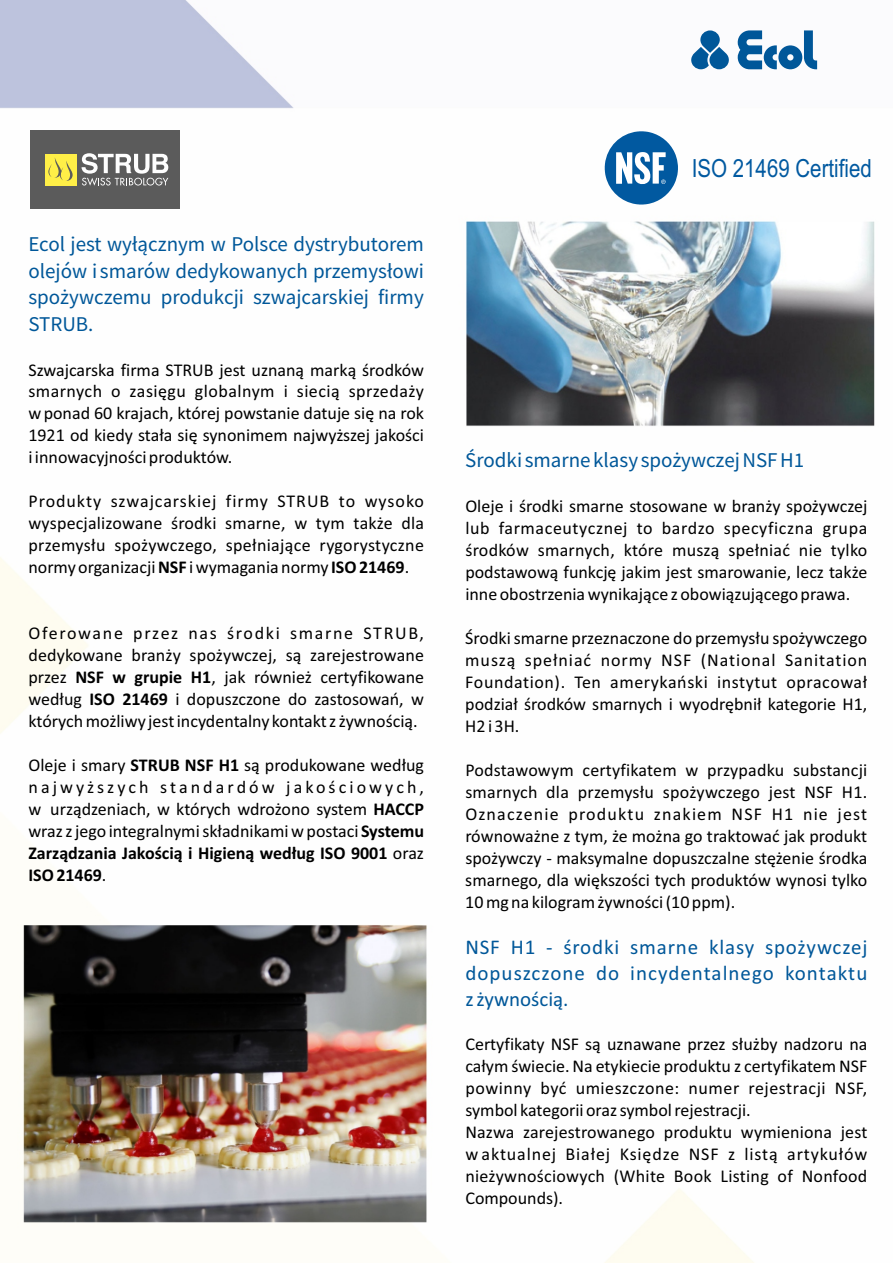
<style>
.page{position:relative;width:893px;height:1263px;background:#fff}
.page>*{position:absolute;margin:0;border:0;box-sizing:border-box;transform-origin:0 0}
.t1{font:25.05px "Arial Narrow";color:#0159a0}
.t2{font:21px/26.4px "Source Sans Pro";color:#005799;text-align:justify}
.t3{font:21px/25.7px "Calibri";letter-spacing:.045em;color:#005799;text-align:justify}
.t4{font:18px/21.9px "Calibri";color:#000;text-align:justify}
.s1{font-weight:700}
</style>
<div class="page">
<img style="left:0;top:0;width:875px;height:1263px">
<svg style="left:738px;top:30px;width:79px;height:39px"></svg>
<svg style="left:691px;top:30px;width:38px;height:39px"></svg>
<svg style="left:605px;top:131px;width:73px;height:74px"></svg>
<div style="left:31px;top:131px;width:149px;height:78px;background:#5b5b5b"></div>
<div style="left:45px;top:154px;width:31px;height:31px;background:#ffef47"></div>
<svg style="left:48px;top:158px;width:25px;height:23px"></svg>
<svg style="left:82px;top:153px;width:86px;height:33px"></svg>
<p class="t2" style="left:28px;top:233px;width:397px">Ecol jest wyłącznym w Polsce dystrybutorem olejów i smarów dedykowanych przemysłowi spożywczemu produkcji szwajcarskiej firmy STRUB.</p>
<p class="t4" style="left:28px;top:360px;width:397px">Szwajcarska firma STRUB jest uznaną marką środków smarnych o zasięgu globalnym i siecią sprzedaży w ponad 60 krajach, której powstanie datuje się na rok 1921 od kiedy stała się synonimem najwyższej jakości i innowacyjności produktów.</p>
<p class="t4" style="left:28px;top:492px;width:397px">Produkty szwajcarskiej firmy STRUB to wysoko wyspecjalizowane środki smarne, w tym także dla przemysłu spożywczego, spełniające rygorystyczne normy organizacji <span class="s1">NSF</span> i wymagania normy <span class="s1">ISO 21469</span>.</p>
<p class="t4" style="left:28px;top:624px;width:397px">Oferowane przez nas środki smarne STRUB, dedykowane branży spożywczej, są zarejestrowane przez <span class="s1">NSF w grupie H1</span>, jak również certyfikowane według <span class="s1">ISO 21469</span> i dopuszczone do zastosowań, w których możliwy jest incydentalny kontakt z żywnością.</p>
<p class="t4" style="left:28px;top:755px;width:397px">Oleje i smary <span class="s1">STRUB NSF H1</span> są produkowane według najwyższych standardów jakościowych, w urządzeniach, w których wdrożono system <span class="s1">HACCP </span>wraz z jego integralnymi składnikami w postaci <span class="s1">Systemu Zarządzania Jakością i Higieną według ISO 9001</span> oraz <span class="s1">ISO 21469</span>.</p>
<h1 class="t1" style="left:692px;top:159px;width:182px">ISO 21469 Certified</h1>
<p class="t2" style="left:465px;top:449px;width:340px">Środki smarne klasy spożywczej NSF H1</p>
<p class="t4" style="left:465px;top:497px;width:403px">Oleje i środki smarne stosowane w branży spożywczej lub farmaceutycznej to bardzo specyficzna grupa środków smarnych, które muszą spełniać nie tylko podstawową funkcję jakim jest smarowanie, lecz także inne obostrzenia wynikające z obowiązującego prawa.</p>
<p class="t4" style="left:465px;top:628px;width:403px">Środki smarne przeznaczone do przemysłu spożywczego muszą spełniać normy NSF (National Sanitation Foundation). Ten amerykański instytut opracował podział środków smarnych i wyodrębnił kategorie H1, H2 i 3H.</p>
<p class="t4" style="left:465px;top:760px;width:403px">Podstawowym certyfikatem w przypadku substancji smarnych dla przemysłu spożywczego jest NSF H1.<br>Oznaczenie produktu znakiem NSF H1 nie jest równoważne z tym, że można go traktować jak produkt spożywczy - maksymalne dopuszczalne stężenie środka smarnego, dla większości tych produktów wynosi tylko 10 mg na kilogram żywności (10 ppm).</p>
<p class="t3" style="left:465px;top:936px;width:403px">NSF H1 - środki smarne klasy spożywczej dopuszczone do incydentalnego kontaktu z żywnością.</p>
<p class="t4" style="left:465px;top:1035px;width:404px;text-align:left">Certyfikaty NSF są uznawane przez służby nadzoru na całym świecie. Na etykiecie produktu z certyfikatem NSF powinny być umieszczone: numer rejestracji NSF, symbol kategorii oraz symbol rejestracji.<br>Nazwa zarejestrowanego produktu wymieniona jest w aktualnej Białej Księdze NSF z listą artykułów nieżywnościowych (White Book Listing of Nonfood Compounds).</p>
</div>
